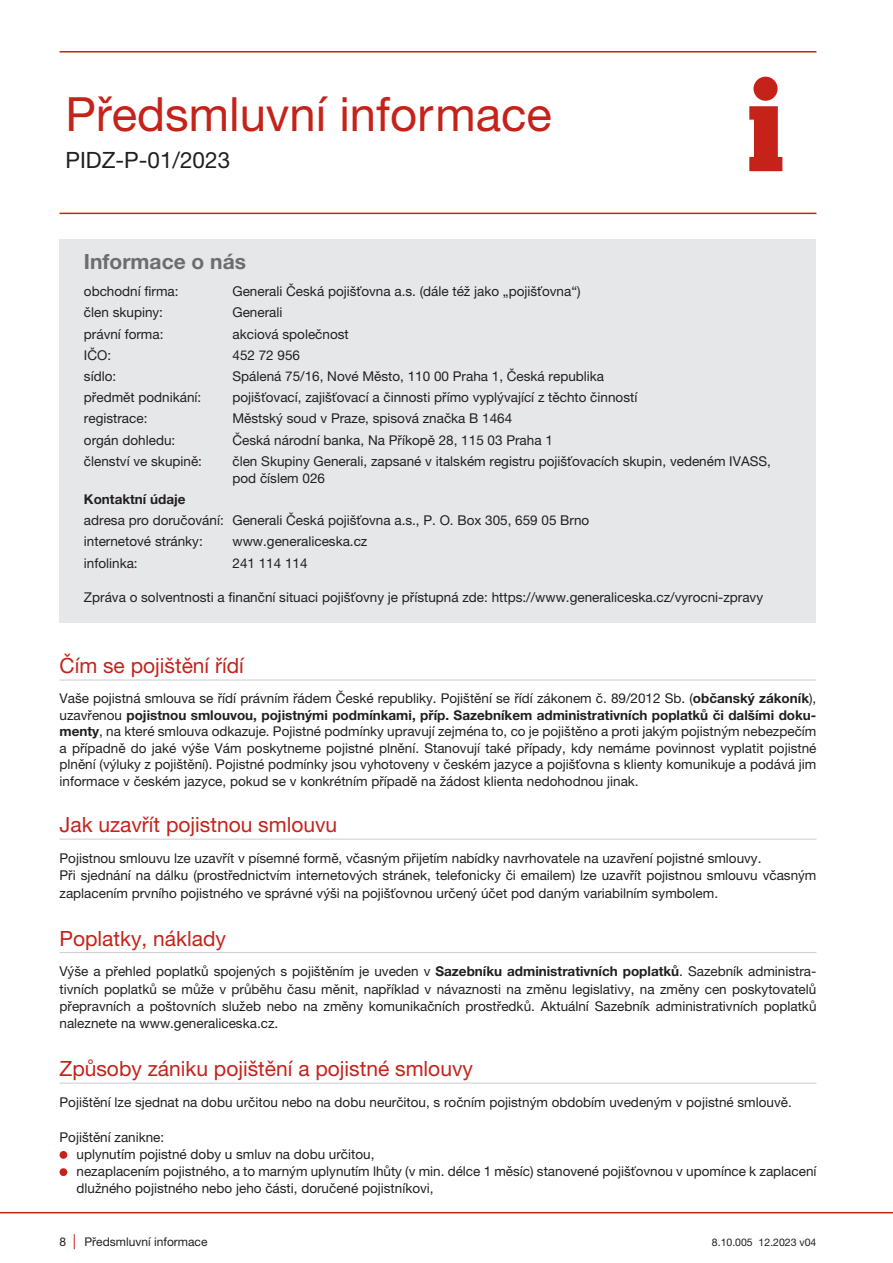
<style>
.page{position:relative;width:893px;height:1263px;background:#fff}
.page>*{position:absolute;margin:0;border:0;box-sizing:border-box;transform-origin:0 0}
.t1{font:47.25px "Helvetica Neue LT Pro";color:#c5221a}
.t2{font:22.5px "Helvetica Neue LT Pro";color:#231f20}
.t3{font:21px "Helvetica Neue LT Pro";color:#c5221a}
.t4{font:700 21px "Helvetica Neue LT Pro";color:#6c6d70}
.t5{font:13.5px/17.2px "Helvetica Neue LT Pro";color:#231f20}
.t6{font:700 13.5px "Helvetica Neue LT Pro";color:#231f20}
.t7{font:12px "Helvetica Neue LT Pro";color:#231f20}
.t8{font:10.5px "Helvetica Neue LT Pro";color:#231f20}
.s1{font-weight:700}
.s2{font-size:15px;color:#c5221a}
</style>
<div class="page">
<hr style="left:0;top:1212px;width:893px;height:1px;background:#c5221a">
<hr style="left:60px;top:679px;width:756px;height:1px;background:#d1d2d4">
<hr style="left:60px;top:838px;width:756px;height:2px;background:#d1d2d4">
<hr style="left:60px;top:952px;width:756px;height:1px;background:#d1d2d4">
<hr style="left:60px;top:1082px;width:756px;height:2px;background:#d1d2d4">
<div style="left:60px;top:1151px;width:7px;height:8px;background:#c5221a;border-radius:50%"></div>
<div style="left:60px;top:1168px;width:7px;height:8px;background:#c5221a;border-radius:50%"></div>
<div style="left:60px;top:239px;width:756px;height:384px;background:#e6e7e9"></div>
<div style="left:753px;top:77px;width:25px;height:24px;background:#c5221a;border-radius:50%"></div>
<svg style="left:749px;top:106px;width:33px;height:65px"></svg>
<hr style="left:60px;top:51px;width:756px;height:2px;background:#c5221a">
<hr style="left:60px;top:213px;width:756px;height:1px;background:#c5221a">
<h1 class="t1" style="left:66px;top:86px;width:488px">Předsmluvní informace</h1>
<h2 class="t2" style="left:66px;top:147px;width:166px">PIDZ-P-01/2023</h2>
<h3 class="t4" style="left:84px;top:248px;width:164px">Informace o nás</h3>
<p class="t5" style="left:84px;top:282px;width:96px">obchodní firma:</p>
<p class="t5" style="left:232px;top:282px;width:350px">Generali Česká pojišťovna a.s. (dále též jako „pojišťovna“)</p>
<p class="t5" style="left:84px;top:304px;width:81px">člen skupiny:</p>
<p class="t5" style="left:232px;top:304px;width:51px">Generali</p>
<p class="t5" style="left:84px;top:325px;width:81px">právní forma:</p>
<p class="t5" style="left:232px;top:325px;width:118px">akciová společnost</p>
<p class="t5" style="left:84px;top:346px;width:29px">IČO:</p>
<p class="t5" style="left:232px;top:346px;width:69px">452 72 956</p>
<p class="t5" style="left:84px;top:367px;width:34px">sídlo:</p>
<p class="t5" style="left:232px;top:367px;width:373px">Spálená 75/16, Nové Město, 110 00 Praha 1, Česká republika</p>
<p class="t5" style="left:84px;top:389px;width:119px">předmět podnikání:</p>
<p class="t5" style="left:232px;top:389px;width:406px">pojišťovací, zajišťovací a činnosti přímo vyplývající z těchto činností</p>
<p class="t5" style="left:84px;top:410px;width:65px">registrace:</p>
<p class="t5" style="left:232px;top:410px;width:281px">Městský soud v Praze, spisová značka B 1464</p>
<p class="t5" style="left:84px;top:431px;width:93px">orgán dohledu:</p>
<p class="t5" style="left:232px;top:431px;width:322px">Česká národní banka, Na Příkopě 28, 115 03 Praha 1</p>
<p class="t5" style="left:84px;top:452px;width:120px">členství ve skupině:</p>
<p class="t5" style="left:232px;top:452px;width:540px">člen Skupiny Generali, zapsané v italském registru pojišťovacích skupin, vedeném IVASS, pod číslem 026</p>
<p class="t6" style="left:84px;top:491px;width:103px">Kontaktní údaje</p>
<p class="t5" style="left:84px;top:510px;width:507px;line-height:21.1px">adresa pro doručování: Generali Česká pojišťovna a.s., P. O. Box 305, 659 05 Brno internetové stránky:</p>
<p class="t5" style="left:232px;top:533px;width:136px">www.generaliceska.cz</p>
<p class="t5" style="left:84px;top:554px;width:55px">infolinka:</p>
<p class="t5" style="left:232px;top:554px;width:77px">241 114 114</p>
<p class="t5" style="left:84px;top:588px;width:681px">Zpráva o solventnosti a finanční situaci pojišťovny je přístupná zde: https://www.generaliceska.cz/vyrocni-zpravy</p>
<h3 class="t3" style="left:60px;top:653px;width:186px">Čím se pojištění řídí</h3>
<p class="t5" style="left:60px;top:690px;width:758px;line-height:16.5px;text-align:justify">Vaše pojistná smlouva se řídí právním řádem České republiky. Pojištění se řídí zákonem č. 89/2012 Sb. (<span class="s1">občanský zákoník</span>), uzavřenou <span class="s1">pojistnou smlouvou, pojistnými podmínkami, příp. Sazebníkem administrativních poplatků či dalšími doku&shy;menty</span>, na které smlouva odkazuje. Pojistné podmínky upravují zejména to, co je pojištěno a proti jakým pojistným nebezpečím a případně do jaké výše Vám poskytneme pojistné plnění. Stanovují také případy, kdy nemáme povinnost vyplatit pojistné plnění (výluky z pojištění). Pojistné podmínky jsou vyhotoveny v českém jazyce a pojišťovna s klienty komunikuje a podává jim informace v českém jazyce, pokud se v konkrétním případě na žádost klienta nedohodnou jinak.</p>
<h3 class="t3" style="left:60px;top:812px;width:279px">Jak uzavřít pojistnou smlouvu</h3>
<p class="t5" style="left:60px;top:849px;width:758px">Pojistnou smlouvu lze uzavřít v písemné formě, včasným přijetím nabídky navrhovatele na uzavření pojistné smlouvy.<br>Při sjednání na dálku (prostřednictvím internetových stránek, telefonicky či emailem) lze uzavřít pojistnou smlouvu včasným zaplacením prvního pojistného ve správné výši na pojišťovnou určený účet pod daným variabilním symbolem.</p>
<h3 class="t3" style="left:60px;top:925px;width:168px">Poplatky, náklady</h3>
<p class="t5" style="left:60px;top:963px;width:758px;text-align:justify">Výše a přehled poplatků spojených s pojištěním je uveden v <span class="s1">Sazebníku administrativních poplatků</span>. Sazebník administra&shy;tivních poplatků se může v průběhu času měnit, například v návaznosti na změnu legislativy, na změny cen poskytovatelů přepravních a poštovních služeb nebo na změny komunikačních prostředků. Aktuální Sazebník administrativních poplatků naleznete na www.generaliceska.cz.</p>
<h3 class="t3" style="left:60px;top:1056px;width:415px">Způsoby zániku pojištění a pojistné smlouvy</h3>
<p class="t5" style="left:60px;top:1093px;width:734px">Pojištění lze sjednat na dobu určitou nebo na dobu neurčitou, s ročním pojistným obdobím uvedeným v pojistné smlouvě.</p>
<p class="t5" style="left:77px;top:1128px;width:741px;text-indent:-17px">Pojištění zanikne:<br>uplynutím pojistné doby u smluv na dobu určitou,<br>nezaplacením pojistného, a to marným uplynutím lhůty (v min. délce 1 měsíc) stanovené pojišťovnou v upomínce k zaplacení dlužného pojistného nebo jeho části, doručené pojistníkovi,</p>
<p class="t7" style="left:60px;top:1234px;width:149px">8 <span class="s2">|</span> Předsmluvní informace</p>
<p class="t8" style="left:712px;top:1236px;width:106px">8.10.005 12.2023 v04</p>
</div>
